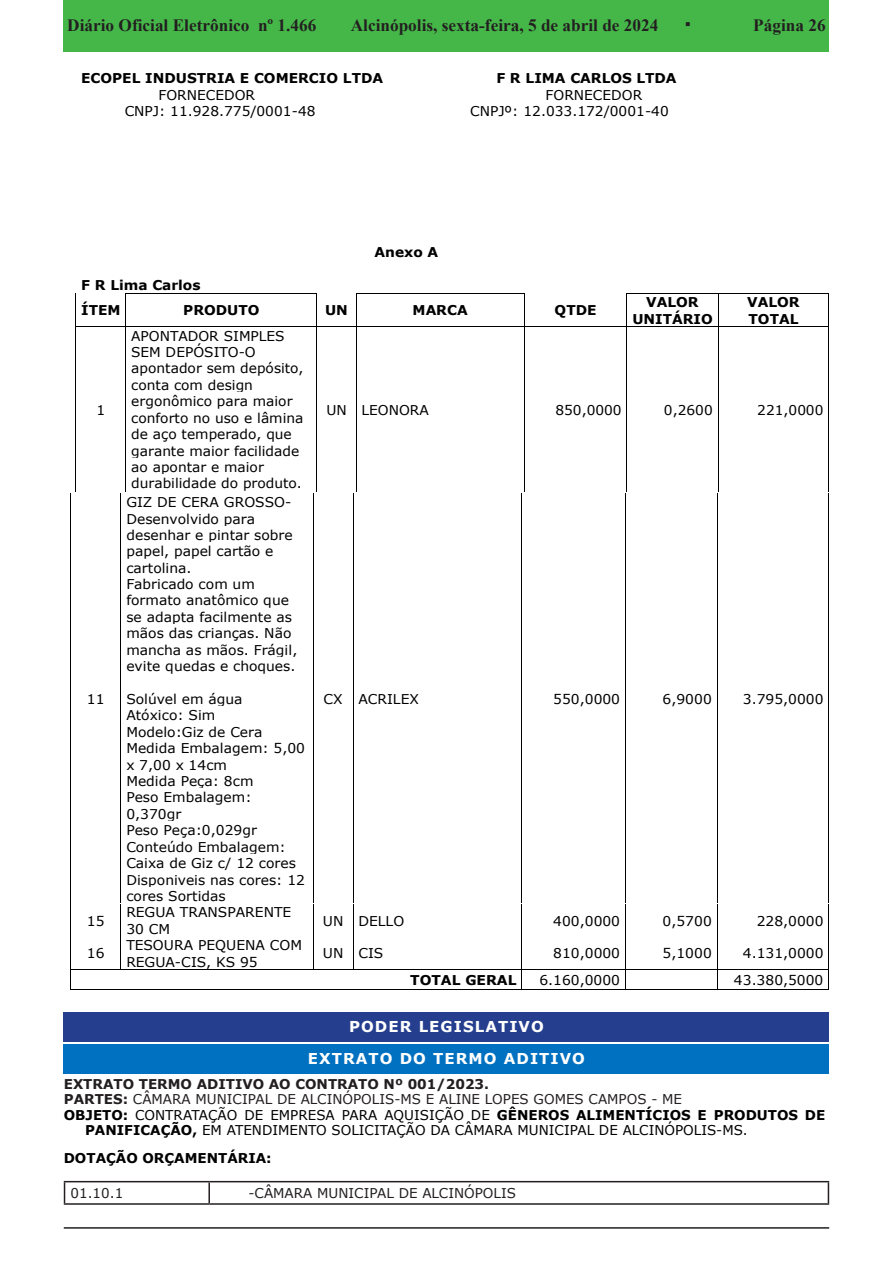
<style>
.page{position:relative;width:893px;height:1263px;background:#fff}
.page>*{position:absolute;margin:0;border:0;box-sizing:border-box;transform-origin:0 0}
.t1{font:700 17.25px "Times New Roman";color:#231f20}
.t2{font:700 15px "Verdana";letter-spacing:.07em;color:#fff}
.Block_Text{font:13.5px/16.4px "Verdana";color:#000}
.t3{font:700 13.5px/16.4px "Verdana";color:#000}
.t4{font:13.5px "Verdana";color:#231f20}
.t5{font:700 13.5px "Verdana";color:#231f20}
.Block_Text-2{font:700 13.5px "Verdana";color:#000}
.s1{font-family:"Verdana";font-size:21px}
.s2{font-weight:700}
</style>
<div class="page">
<div style="left:64px;top:0;width:765px;height:51px;background:#45b749"></div>
<hr style="left:64px;top:1227px;width:765px;height:2px;background:#231f20">
<div style="left:64px;top:1012px;width:765px;height:29px;background:#253f8e"></div>
<div style="left:64px;top:1044px;width:765px;height:29px;background:#0070c0"></div>
<hr style="left:64px;top:1181px;width:145px;height:1px;background:#231f20">
<svg style="left:64px;top:1182px;width:1px;height:21px"></svg>
<hr style="left:209px;top:1181px;width:620px;height:1px;background:#231f20">
<hr style="left:208px;top:1182px;width:2px;height:21px;background:#231f20">
<svg style="left:828px;top:1182px;width:1px;height:21px"></svg>
<hr style="left:64px;top:1203px;width:145px;height:2px;background:#231f20">
<hr style="left:209px;top:1203px;width:620px;height:2px;background:#231f20">
<hr style="left:126px;top:293px;width:191px;height:1px;background:#000">
<hr style="left:357px;top:293px;width:167px;height:1px;background:#000">
<hr style="left:627px;top:293px;width:91px;height:1px;background:#000">
<hr style="left:719px;top:293px;width:109px;height:1px;background:#000">
<hr style="left:75px;top:293px;width:1px;height:33px;background:#000">
<hr style="left:126px;top:293px;width:1px;height:33px;background:#000">
<hr style="left:317px;top:293px;width:1px;height:33px;background:#000">
<hr style="left:356px;top:293px;width:1px;height:33px;background:#000">
<hr style="left:524px;top:293px;width:1px;height:33px;background:#000">
<hr style="left:627px;top:293px;width:1px;height:33px;background:#000">
<hr style="left:718px;top:293px;width:1px;height:33px;background:#000">
<hr style="left:828px;top:293px;width:1px;height:33px;background:#000">
<hr style="left:76px;top:326px;width:50px;height:1px;background:#000">
<hr style="left:126px;top:326px;width:191px;height:1px;background:#000">
<hr style="left:317px;top:326px;width:39px;height:1px;background:#000">
<hr style="left:357px;top:326px;width:167px;height:1px;background:#000">
<hr style="left:524px;top:326px;width:103px;height:1px;background:#000">
<hr style="left:627px;top:326px;width:91px;height:1px;background:#000">
<hr style="left:719px;top:326px;width:109px;height:1px;background:#000">
<hr style="left:75px;top:327px;width:1px;height:164px;background:#000">
<hr style="left:126px;top:327px;width:1px;height:164px;background:#000">
<hr style="left:317px;top:327px;width:1px;height:164px;background:#000">
<hr style="left:356px;top:327px;width:1px;height:164px;background:#000">
<hr style="left:524px;top:327px;width:1px;height:164px;background:#000">
<hr style="left:627px;top:327px;width:1px;height:164px;background:#000">
<hr style="left:718px;top:327px;width:1px;height:164px;background:#000">
<hr style="left:828px;top:327px;width:1px;height:164px;background:#000">
<hr style="left:70px;top:493px;width:1px;height:411px;background:#000">
<hr style="left:121px;top:493px;width:1px;height:411px;background:#000">
<hr style="left:313px;top:493px;width:1px;height:411px;background:#000">
<hr style="left:353px;top:493px;width:1px;height:411px;background:#000">
<hr style="left:521px;top:493px;width:1px;height:411px;background:#000">
<hr style="left:625px;top:493px;width:1px;height:411px;background:#000">
<hr style="left:717px;top:493px;width:1px;height:411px;background:#000">
<hr style="left:828px;top:493px;width:1px;height:411px;background:#000">
<hr style="left:70px;top:904px;width:1px;height:32px;background:#000">
<hr style="left:121px;top:904px;width:1px;height:32px;background:#000">
<hr style="left:313px;top:904px;width:1px;height:32px;background:#000">
<hr style="left:353px;top:904px;width:1px;height:32px;background:#000">
<hr style="left:521px;top:904px;width:1px;height:32px;background:#000">
<hr style="left:625px;top:904px;width:1px;height:32px;background:#000">
<hr style="left:717px;top:904px;width:1px;height:32px;background:#000">
<hr style="left:828px;top:904px;width:1px;height:32px;background:#000">
<hr style="left:70px;top:936px;width:1px;height:33px;background:#000">
<hr style="left:121px;top:936px;width:1px;height:33px;background:#000">
<hr style="left:313px;top:936px;width:1px;height:33px;background:#000">
<hr style="left:353px;top:936px;width:1px;height:33px;background:#000">
<hr style="left:521px;top:936px;width:1px;height:33px;background:#000">
<hr style="left:625px;top:936px;width:1px;height:33px;background:#000">
<hr style="left:717px;top:936px;width:1px;height:33px;background:#000">
<hr style="left:828px;top:936px;width:1px;height:33px;background:#000">
<hr style="left:71px;top:969px;width:50px;height:1px;background:#000">
<hr style="left:121px;top:969px;width:192px;height:1px;background:#000">
<hr style="left:314px;top:969px;width:39px;height:1px;background:#000">
<hr style="left:353px;top:969px;width:168px;height:1px;background:#000">
<hr style="left:522px;top:969px;width:103px;height:1px;background:#000">
<hr style="left:626px;top:969px;width:91px;height:1px;background:#000">
<hr style="left:718px;top:969px;width:110px;height:1px;background:#000">
<svg style="left:70px;top:969px;width:1px;height:21px"></svg>
<hr style="left:71px;top:989px;width:450px;height:1px;background:#000">
<svg style="left:521px;top:969px;width:1px;height:21px"></svg>
<hr style="left:522px;top:989px;width:103px;height:1px;background:#000">
<svg style="left:625px;top:969px;width:1px;height:21px"></svg>
<hr style="left:626px;top:989px;width:91px;height:1px;background:#000">
<svg style="left:717px;top:969px;width:1px;height:21px"></svg>
<hr style="left:718px;top:989px;width:110px;height:1px;background:#000">
<svg style="left:828px;top:969px;width:1px;height:21px"></svg>
<p class="t1" style="left:67px;top:13px;width:251px">Diário Oficial Eletrônico nº 1.466</p>
<p class="t1" style="left:351px;top:13px;width:343px">Alcinópolis, sexta-feira, 5 de abril de 2024 <span class="s1">·</span></p>
<p class="t1" style="left:753px;top:13px;width:74px">Página 26</p>
<p class="Block_Text" style="left:329px;top:21px;width:153px">PREFEITO MUNICIPAL</p>
<p class="t3" style="left:81px;top:70px;width:303px">ECOPEL INDUSTRIA E COMERCIO LTDA</p>
<p class="t3" style="left:496px;top:70px;width:182px">F R LIMA CARLOS LTDA</p>
<p class="Block_Text" style="left:158px;top:87px;width:98px">FORNECEDOR</p>
<p class="Block_Text" style="left:545px;top:87px;width:98px">FORNECEDOR</p>
<p class="Block_Text" style="left:125px;top:103px;width:192px">CNPJ: 11.928.775/0001-48</p>
<p class="Block_Text" style="left:470px;top:103px;width:200px">CNPJº: 12.033.172/0001-40</p>
<p class="t3" style="left:375px;top:244px;width:65px">Anexo A</p>
<p class="t3" style="left:81px;top:272px;width:121px;line-height:25.5px">F R Lima Carlos<br>ÍTEM</p>
<p class="t3" style="left:183px;top:302px;width:78px">PRODUTO</p>
<p class="t3" style="left:325px;top:302px;width:24px">UN</p>
<p class="t3" style="left:413px;top:302px;width:57px">MARCA</p>
<p class="t3" style="left:555px;top:302px;width:43px">QTDE</p>
<p class="t3" style="left:632px;top:294px;width:82px;text-align:center">VALOR<br>UNITÁRIO</p>
<p class="t3" style="left:747px;top:294px;width:54px">VALOR<br>TOTAL</p>
<p class="Block_Text" style="left:96px;top:401px;width:10px">1</p>
<p class="Block_Text" style="left:87px;top:691px;width:19px">11</p>
<p class="Block_Text" style="left:131px;top:327px;width:174px">APONTADOR SIMPLES<br>SEM DEPÓSITO-O apontador sem depósito, conta com design ergonômico para maior conforto no uso e lâmina de aço temperado, que garante maior facilidade ao apontar e maior durabilidade do produto.</p>
<p class="Block_Text" style="left:326px;top:401px;width:104px">UN LEONORA</p>
<p class="Block_Text" style="left:555px;top:401px;width:68px">850,0000</p>
<p class="Block_Text" style="left:664px;top:401px;width:50px">0,2600</p>
<p class="Block_Text" style="left:757px;top:401px;width:68px">221,0000</p>
<p class="Block_Text" style="left:126px;top:494px;width:173px">GIZ DE CERA GROSSO-<br>Desenvolvido para desenhar e pintar sobre papel, papel cartão e cartolina.<br>Fabricado com um formato anatômico que se adapta facilmente as mãos das crianças. Não mancha as mãos. Frágil, evite quedas e choques.</p>
<p class="Block_Text" style="left:126px;top:691px;width:180px">Solúvel em água<br>Atóxico: Sim<br>Modelo:Giz de Cera<br>Medida Embalagem: 5,00 x 7,00 x 14cm<br>Medida Peça: 8cm<br>Peso Embalagem:<br>0,370gr<br>Peso Peça:0,029gr<br>Conteúdo Embalagem:<br>Caixa de Giz c/ 12 cores<br>Disponiveis nas cores: 12 cores Sortidas</p>
<p class="Block_Text" style="left:323px;top:691px;width:97px">CX ACRILEX</p>
<p class="Block_Text" style="left:553px;top:691px;width:68px">550,0000</p>
<p class="Block_Text" style="left:663px;top:691px;width:51px">6,9000</p>
<p class="Block_Text" style="left:743px;top:691px;width:82px">3.795,0000</p>
<p class="Block_Text" style="left:87px;top:912px;width:19px">15</p>
<p class="Block_Text" style="left:126px;top:904px;width:166px">REGUA TRANSPARENTE<br>30 CM</p>
<p class="Block_Text" style="left:323px;top:912px;width:83px">UN DELLO</p>
<p class="Block_Text" style="left:553px;top:912px;width:68px">400,0000</p>
<p class="Block_Text" style="left:663px;top:912px;width:51px">0,5700</p>
<p class="Block_Text" style="left:757px;top:912px;width:68px">228,0000</p>
<p class="Block_Text" style="left:87px;top:945px;width:19px">16</p>
<p class="Block_Text" style="left:126px;top:937px;width:177px">TESOURA PEQUENA COM<br>REGUA-CIS, KS 95</p>
<p class="Block_Text" style="left:323px;top:945px;width:62px">UN CIS</p>
<p class="Block_Text" style="left:553px;top:945px;width:68px">810,0000</p>
<p class="Block_Text" style="left:663px;top:945px;width:51px">5,1000</p>
<p class="Block_Text" style="left:743px;top:945px;width:82px">4.131,0000</p>
<p class="t3" style="left:410px;top:972px;width:108px">TOTAL GERAL</p>
<p class="Block_Text" style="left:539px;top:972px;width:82px">6.160,0000</p>
<p class="Block_Text" style="left:734px;top:972px;width:91px">43.380,5000</p>
<p class="t2" style="left:349px;top:1016px;width:196px">PODER LEGISLATIVO</p>
<p class="t2" style="left:308px;top:1048px;width:279px">EXTRATO DO TERMO ADITIVO</p>
<p class="t5" style="left:64px;top:1074px;width:427px">EXTRATO TERMO ADITIVO AO CONTRATO Nº 001/2023.</p>
<p class="t4" style="left:64px;top:1090px;width:620px"><span class="s2">PARTES:</span> CÂMARA MUNICIPAL DE ALCINÓPOLIS-MS E ALINE LOPES GOMES CAMPOS - ME</p>
<p class="Block_Text" style="left:85px;top:1107px;width:742px;line-height:15.5px;text-indent:-21px"><span class="s2">OBJETO:</span> CONTRATAÇÃO DE EMPRESA PARA AQUISIÇÃO DE <span class="s2">GÊNEROS ALIMENTÍCIOS E PRODUTOS DE<br>PANIFICAÇÃO,</span> EM ATENDIMENTO SOLICITAÇÃO DA CÂMARA MUNICIPAL DE ALCINÓPOLIS-MS.</p>
<p class="Block_Text-2" style="left:64px;top:1148px;width:209px">DOTAÇÃO ORÇAMENTÁRIA:</p>
<p class="t4" style="left:71px;top:1184px;width:54px">01.10.1</p>
<p class="t4" style="left:248px;top:1184px;width:269px">-CÂMARA MUNICIPAL DE ALCINÓPOLIS</p>
</div>
